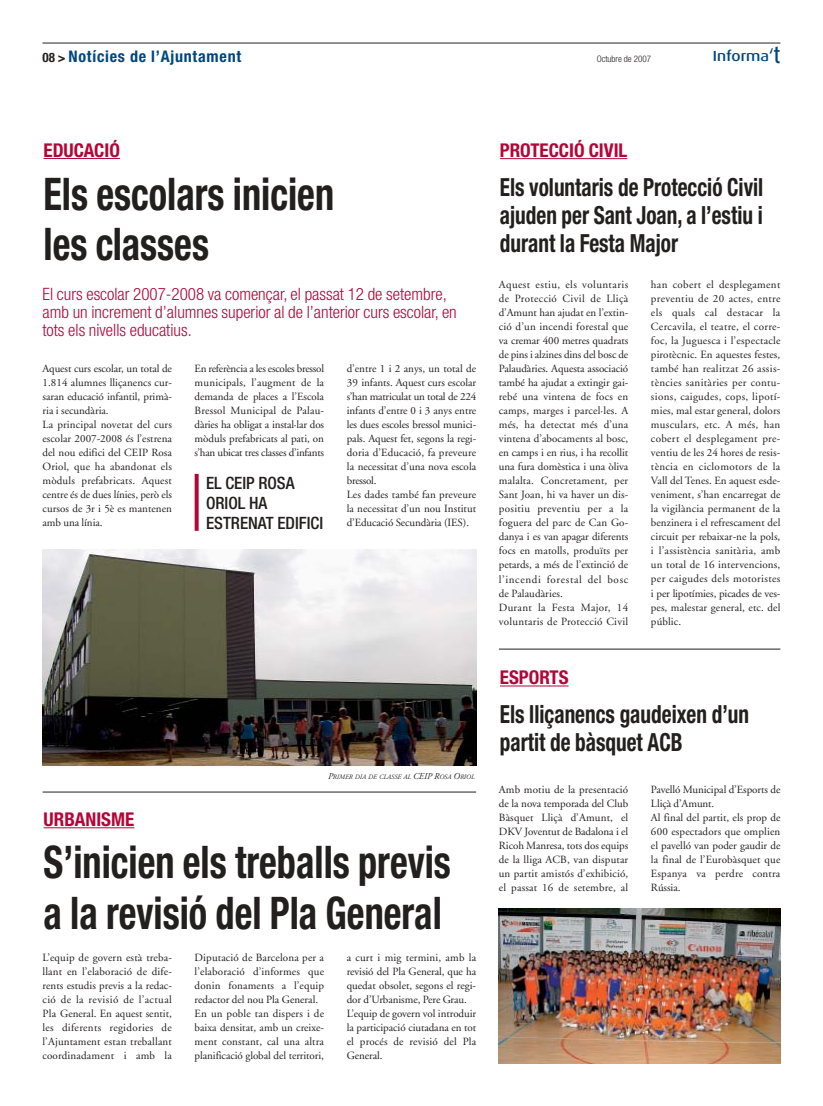
<style>
.page{position:relative;width:823px;height:1106px;background:#fff}
.page>*{position:absolute;margin:0;border:0;box-sizing:border-box;transform-origin:0 0}
.t1{font:700 condensed 45px/50px "Helvetica Neue";color:#231f1f;scale:.85 1}
.t2{font:700 condensed 25px/28px "Helvetica Neue";color:#231f1f;scale:.85 1}
.t3{font:700 condensed 19px "Helvetica Neue";color:#b30638}
.t4{font:300 condensed 17px/18px "Helvetica Neue";color:#b30638}
.t5{font:500 condensed 17px/20px "Helvetica Neue";color:#231f1f}
.t6{font:700 condensed 16px "Helvetica Neue";letter-spacing:.05em;color:#00467f}
.t7{font:500 14.5px "Dax Wide";color:#00467f}
.t8{font:11px/14px "Adobe Garamond";letter-spacing:.005em;color:#231f1f}
.t9{font:300 condensed 9px "Helvetica Neue";color:#231f1f}
.t10{font:italic 6.8px "Adobe Garamond";color:#231f1f}
.s1{font-size:13px;color:#231f1f}
.s2{font-size:19px}
.s3{font-size:23.9px}
.s4{font-size:9px}
</style>
<div class="page">
<hr style="left:42px;top:43px;width:738px;height:1px;background:#231f1f">
<hr style="left:43px;top:158px;width:41px;height:1px;background:#b30638">
<hr style="left:84px;top:158px;width:36px;height:1px;background:#b30638">
<svg style="left:194px;top:474px;width:4px;height:57px"></svg>
<img style="left:42px;top:549px;width:434px;height:217px">
<hr style="left:43px;top:827px;width:91px;height:1px;background:#b30638">
<hr style="left:499px;top:685px;width:50px;height:1px;background:#b30638">
<svg style="left:549px;top:685px;width:19px;height:1px"></svg>
<hr style="left:499px;top:158px;width:31px;height:1px;background:#b30638">
<hr style="left:530px;top:158px;width:97px;height:1px;background:#b30638">
<hr style="left:498px;top:649px;width:282px;height:1px;background:#231f1f">
<hr style="left:42px;top:791px;width:434px;height:1px;background:#231f1f">
<img style="left:498px;top:909px;width:282px;height:154px">
<h3 class="t6" style="left:42px;top:50px;width:200px"><span class="s1">08 &gt;</span> Notícies de l’Ajuntament</h3>
<p class="t9" style="left:596px;top:55px;width:56px">Octubre de 2007</p>
<h3 class="t7" style="left:712px;top:50px;width:69px">Informa<span class="s2">‘</span><span class="s3">t</span></h3>
<h3 class="t3" style="left:43px;top:143px;width:78px">EDUCACIÓ</h3>
<h1 class="t1" style="left:43px;top:173px;width:343px">Els escolars inicien les classes</h1>
<h3 class="t4" style="left:42px;top:286px;width:415px">El curs escolar 2007-2008 va començar, el passat 12 de setembre, amb un increment d’alumnes superior al de l’anterior curs escolar, en tots els nivells educatius.</h3>
<p class="t8" style="left:42px;top:363px;width:131px">Aquest curs escolar, un total de<br>1.814 alumnes lliçanencs cur&shy;saran educació infantil, primà&shy;ria i secundària.<br>La principal novetat del curs escolar 2007-2008 és l’estrena del nou edifici del CEIP Rosa<br>Oriol, que ha abandonat els mòduls prefabricats. Aquest centre és de dues línies, però els cursos de 3r i 5è es mantenen amb una línia.</p>
<p class="t8" style="left:194px;top:363px;width:131px;text-align:justify">En referència a les escoles bressol municipals, l’augment de la demanda de places a l’Escola Bressol Municipal de Palau&shy;dàries ha obligat a instal·lar dos mòduls prefabricats al pati, on s’han ubicat tres classes d’infants</p>
<p class="t8" style="left:346px;top:363px;width:131px">d’entre 1 i 2 anys, un total de<br>39 infants. Aquest curs escolar s’han matriculat un total de 224 infants d’entre 0 i 3 anys entre les dues escoles bressol munici&shy;pals. Aquest fet, segons la regi&shy;doria d’Educació, fa preveure la necessitat d’una nova escola bressol.<br>Les dades també fan preveure la necessitat d’un nou Institut d’Educació Secundària (IES).</p>
<h3 class="t5" style="left:206px;top:474px;width:118px">EL CEIP ROSA<br>ORIOL HA<br>ESTRENAT EDIFICI</h3>
<h3 class="t3" style="left:43px;top:812px;width:92px">URBANISME</h3>
<p class="t10" style="left:328px;top:774px;width:148px"><span class="s4">P</span>RIMER DIA DE CLASSE AL <span class="s4">CEIP R</span>OSA <span class="s4">O</span>RIOL</p>
<h1 class="t1" style="left:43px;top:841px;width:480px">S’inicien els treballs previs a la revisió del Pla General</h1>
<p class="t8" style="left:42px;top:951px;width:131px;text-align:justify">L’equip de govern està treba&shy;llant en l’elaboració de dife&shy;rents estudis previs a la redac&shy;ció de la revisió de l’actual Pla General. En aquest sentit, les diferents regidories de l’Ajuntament estan treballant coordinadament i amb la</p>
<p class="t8" style="left:194px;top:951px;width:131px">Diputació de Barcelona per a l’elaboració d’informes que donin fonaments a l’equip redactor del nou Pla General.<br>En un poble tan dispers i de baixa densitat, amb un creixe&shy;ment constant, cal una altra planificació global del territori,</p>
<p class="t8" style="left:346px;top:951px;width:131px">a curt i mig termini, amb la revisió del Pla General, que ha quedat obsolet, segons el regi&shy;dor d’Urbanisme, Pere Grau.<br>L’equip de govern vol introduir la participació ciutadana en tot el procés de revisió del Pla<br>General.</p>
<h3 class="t3" style="left:499px;top:143px;width:129px">PROTECCIÓ CIVIL</h3>
<h2 class="t2" style="left:499px;top:175px;width:311px;text-align:justify">Els voluntaris de Protecció Civil ajuden per Sant Joan, a l’estiu i durant la Festa Major</h2>
<p class="t8" style="left:498px;top:279px;width:131px">Aquest estiu, els voluntaris de Protecció Civil de Lliçà d’Amunt han ajudat en l’extin&shy;ció d’un incendi forestal que va cremar 400 metres quadrats de pins i alzines dins del bosc de<br>Palaudàries. Aquesta associació també ha ajudat a extingir gai&shy;rebé una vintena de focs en camps, marges i parcel·les. A més, ha detectat més d’una vintena d’abocaments al bosc, en camps i en rius, i ha recollit una fura domèstica i una òliva malalta. Concretament, per<br>Sant Joan, hi va haver un dis&shy;positiu preventiu per a la foguera del parc de Can Go&shy;danya i es van apagar diferents focs en matolls, produïts per petards, a més de l’extinció de l’incendi forestal del bosc de Palaudàries.<br>Durant la Festa Major, 14 voluntaris de Protecció Civil</p>
<p class="t8" style="left:650px;top:279px;width:131px;text-align:justify">han cobert el desplegament preventiu de 20 actes, entre els quals cal destacar la Cercavila, el teatre, el corre&shy;foc, la Juguesca i l’espectacle pirotècnic. En aquestes festes, també han realitzat 26 assis&shy;tències sanitàries per contu&shy;sions, caigudes, cops, lipotí&shy;mies, mal estar general, dolors musculars, etc. A més, han cobert el desplegament pre&shy;ventiu de les 24 hores de resis&shy;tència en ciclomotors de la Vall del Tenes. En aquest esde&shy;veniment, s’han encarregat de la vigilància permanent de la benzinera i el refrescament del circuit per rebaixar-ne la pols, i l’assistència sanitària, amb un total de 16 intervencions, per caigudes dels motoristes i per lipotímies, picades de ves&shy;pes, malestar general, etc. del públic.</p>
<h3 class="t3" style="left:499px;top:670px;width:70px">ESPORTS</h3>
<h2 class="t2" style="left:499px;top:702px;width:294px">Els lliçanencs gaudeixen d’un partit de bàsquet ACB</h2>
<p class="t8" style="left:498px;top:783px;width:131px;text-align:justify">Amb motiu de la presentació de la nova temporada del Club Bàsquet Lliçà d’Amunt, el DKV Joventut de Badalona i el Ricoh Manresa, tots dos equips de la lliga ACB, van disputar un partit amistós d’exhibició, el passat 16 de setembre, al</p>
<p class="t8" style="left:650px;top:783px;width:131px">Pavelló Municipal d’Esports de<br>Lliçà d’Amunt.<br>Al final del partit, els prop de<br>600 espectadors que omplien el pavelló van poder gaudir de la final de l’Eurobàsquet que<br>Espanya va perdre contra<br>Rússia.</p>
</div>
